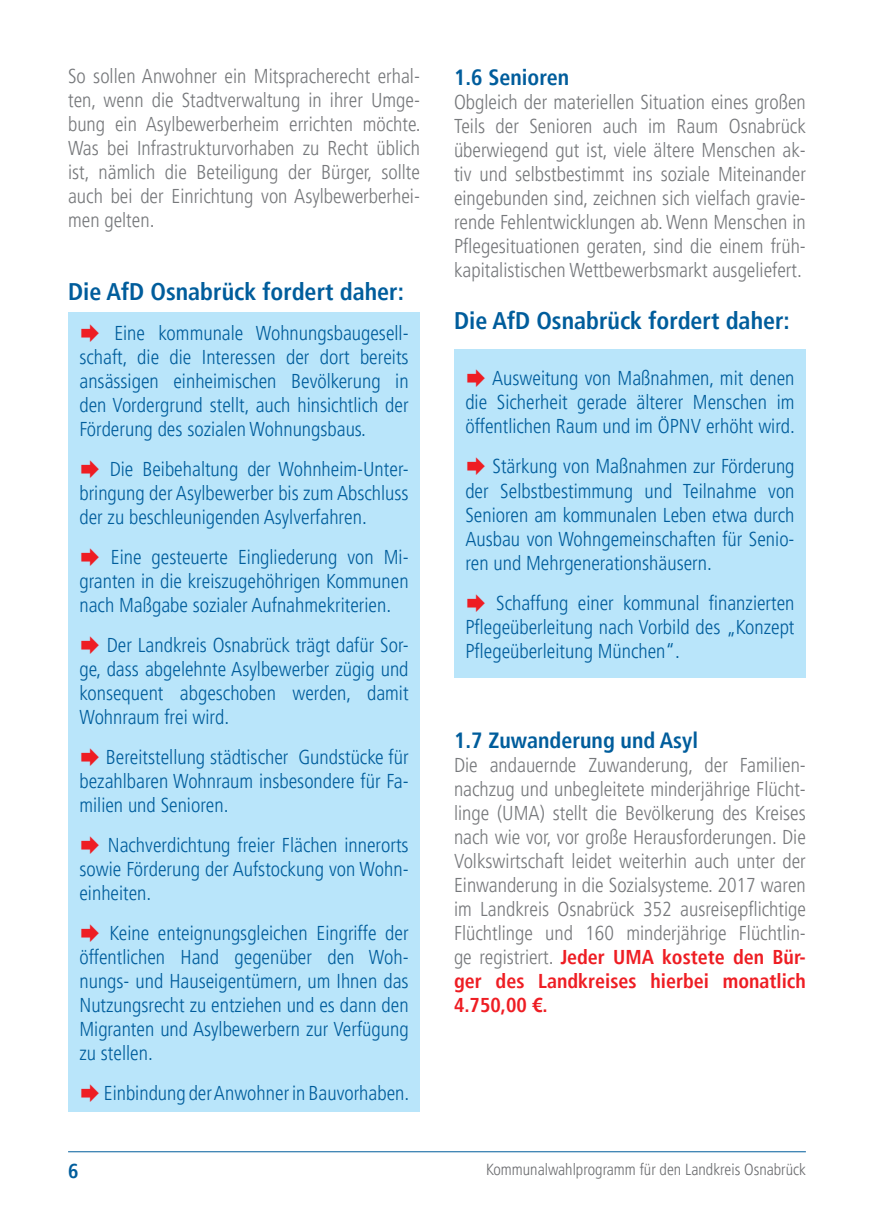
<style>
.page{position:relative;width:874px;height:1225px;background:#fff}
.page>*{position:absolute;margin:0;border:0;box-sizing:border-box;transform-origin:0 0}
.t1{font:700 condensed 24px "Frutiger LT Pro";color:#005d9c}
.t2{font:700 condensed 22px "Frutiger LT Pro";color:#005d9c}
.t3{font:300 condensed 20px/24px "Frutiger LT Pro";color:#005d9c;text-align:justify}
.t4{font:300 condensed 20px/24px "Frutiger LT Pro";color:#76787b;text-align:justify}
.t5{font:700 condensed 20px "Frutiger LT Pro";color:#005d9c}
.t6{font:300 condensed 16px "Frutiger LT Pro";color:#6c6d70}
.s1{font-weight:700;color:#ee1d23}
</style>
<div class="page">
<div style="left:454px;top:349px;width:351px;height:328px;background:#b9e5fa"></div>
<div style="left:68px;top:312px;width:352px;height:799px;background:#b9e5fa"></div>
<hr style="left:68px;top:1151px;width:737px;height:1px;background:#005d9c">
<p class="t4" style="left:68px;top:64px;width:354px">So sollen Anwohner ein Mitspracherecht erhal&shy;ten, wenn die Stadtverwaltung in ihrer Umge&shy;bung ein Asylbewerberheim errichten möchte.<br>Was bei Infrastrukturvorhaben zu Recht ü blich ist, nämlich die Beteiligung der Bürger, sollte auch bei der Einrichtung von Asylbewerberhei&shy;men gelten.</p>
<p class="t1" style="left:68px;top:277px;width:337px">Die AfD Osnabrück fordert daher:</p>
<p class="t3" style="left:79px;top:321px;width:330px;text-indent:35px">Eine kommunale Wohnungsbaugesell&shy;schaft, die die Interessen der dort bereits ansässigen einheimischen Bevölkerung in den Vordergrund stellt, auch hinsichtlich der Förderung des sozialen Wohnungsbaus.</p>
<p class="t3" style="left:79px;top:457px;width:330px;text-indent:30px">Die Beibehaltung der Wohnheim-Unter&shy;bringung der Asylbewerber bis zum Abschluss der zu beschleunigenden Asylverfahren.</p>
<p class="t3" style="left:79px;top:545px;width:330px;text-indent:31px">Eine gesteuerte Eingliederung von Mi&shy;granten in die kreiszugehöhrigen Kommunen nach Maßgabe sozialer Aufnahmekriterien.</p>
<p class="t3" style="left:79px;top:633px;width:330px;text-indent:27px">Der Landkreis Osnabrück trägt dafür Sor&shy;ge, dass abgelehnte Asylbewerber zügig und konsequent abgeschoben werden, damit Wohnraum frei wird.</p>
<p class="t3" style="left:79px;top:745px;width:330px;text-indent:26px">Bereitstellung städtischer Gundstücke für bezahlbaren Wohnraum insbesondere für Fa&shy;milien und Senioren.</p>
<p class="t3" style="left:79px;top:833px;width:330px;text-indent:28px">Nachverdichtung freier Flächen innerorts sowie Förderung der Aufstockung von Wohn&shy;einheiten.</p>
<p class="t3" style="left:79px;top:921px;width:330px;text-indent:30px">Keine enteignungsgleichen Eingriffe der öffentlichen Hand gegenüber den Woh&shy;nungs- und Hauseigentümern, um Ihnen das Nutzungsrecht zu entziehen und es dann den Migranten und Asylbewerbern zur Verfügung zu stellen.</p>
<p class="t3" style="left:104px;top:1081px;width:307px">Einbindung der Anwohner in Bauvorhaben.</p>
<p class="t2" style="left:454px;top:64px;width:117px">1.6 Senioren</p>
<p class="t4" style="left:454px;top:90px;width:353px">Obgleich der materiellen Situation eines großen Teils der Senioren auch im Raum Osnabrück überwiegend gut ist, viele ältere Menschen ak&shy;tiv und selbstbestimmt ins soziale Miteinander eingebunden sind, zeichnen sich vielfach gravie&shy;rende Fehlentwicklungen ab. Wenn Menschen in Pflegesituationen geraten, sind die einem früh&shy;kapitalistischen Wettbewerbsmarkt ausgeliefert.</p>
<p class="t1" style="left:454px;top:307px;width:337px">Die AfD Osnabrück fordert daher:</p>
<p class="t3" style="left:465px;top:367px;width:331px;text-indent:27px">Ausweitung von Maßnahmen, mit denen die Sicherheit gerade älterer Menschen im öffentlichen Raum und im ÖPNV erhöht wird.</p>
<p class="t3" style="left:465px;top:455px;width:330px;text-indent:27px">Stärkung von Maßnahmen zur Förderung der Selbstbestimmung und Teilnahme von Senioren am kommunalen Leben etwa durch Ausbau von Wohngemeinschaften für Senio&shy;ren und Mehrgenerationshäusern.</p>
<p class="t3" style="left:465px;top:591px;width:330px;text-indent:31px">Schaffung einer kommunal finanzierten Pflegeüberleitung nach Vorbild des „Konzept Pflegeüberleitung München“.</p>
<p class="t2" style="left:454px;top:727px;width:245px">1.7 Zuwanderung und Asyl</p>
<p class="t4" style="left:454px;top:753px;width:353px">Die andauernde Zuwanderung, der Familien&shy;nachzug und unbegleitete minderjährige Flücht&shy;linge (UMA) stellt die Bevölkerung des Kreises nach wie vor, vor große Herausforderungen. Die Volkswirtschaft leidet weiterhin auch unter der Einwanderung in die Sozialsysteme. 2017 waren im Landkreis Osnabrück 352 ausreisepflichtige Flüchtlinge und 160 minderjährige Flüchtlin&shy;ge registriert. <span class="s1">Jeder UMA kostete den Bür&shy;ger des Landkreises hierbei monatlich 4.750,00 €.</span></p>
<p class="t5" style="left:68px;top:1159px;width:12px">6</p>
<p class="t6" style="left:486px;top:1160px;width:321px">Kommunalwahlprogramm für den Landkreis Osnabrück</p>
</div>
